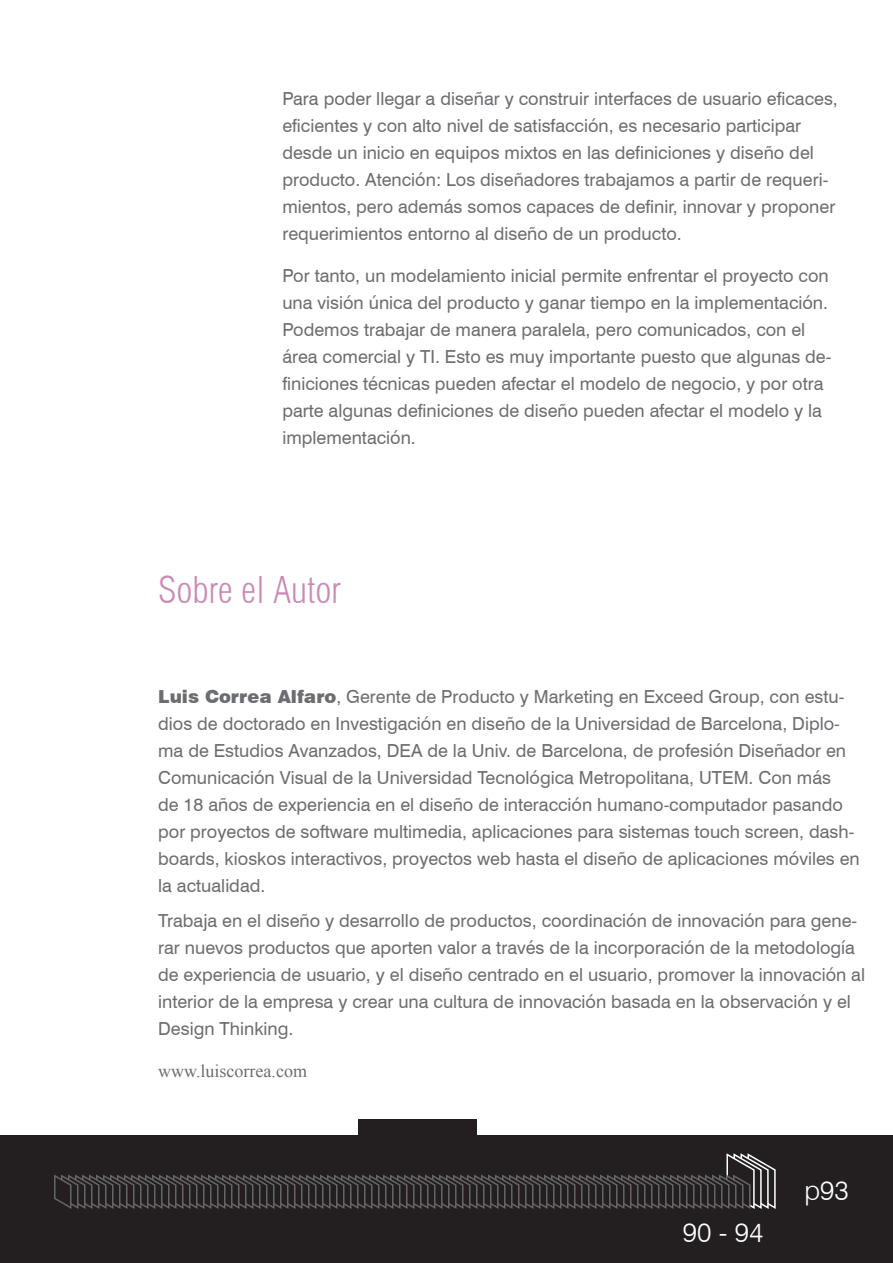
<style>
.page{position:relative;width:893px;height:1263px;background:#fff}
.page>*{position:absolute;margin:0;border:0;box-sizing:border-box;transform-origin:0 0}
.Sub-Título_de_Artícu{font:300 condensed 36px "Swiss 721 BT";color:#c98bb4}
.Número_de_Pagina{font:300 27px "Swiss 721 BT";color:#fff}
.Sub-Título_de_Artícu-2{font:18px/27px "Swiss 721 BT";color:#6c6d70}
.Sub-Título_de_Artícu-3{font:18px "Times New Roman";color:#6c6d70}
.s1{font-weight:900}
</style>
<div class="page">
<div style="left:0;top:1135px;width:893px;height:128px;background:#231f20"></div>
<div style="left:358px;top:1120px;width:118px;height:31px;background:#231f20"></div>
<svg style="left:54px;top:1153px;width:722px;height:56px"></svg>
<p class="Sub-Título_de_Artícu-2" style="left:282px;top:85px;width:557px">Para poder llegar a diseñar y construir interfaces de usuario eficaces, eficientes y con alto nivel de satisfacción, es necesario participar desde un inicio en equipos mixtos en las definiciones y diseño del producto. Atención: Los diseñadores trabajamos a partir de requeri&shy;mientos, pero además somos capaces de definir, innovar y proponer requerimientos entorno al diseño de un producto.</p>
<p class="Sub-Título_de_Artícu-2" style="left:282px;top:262px;width:550px">Por tanto, un modelamiento inicial permite enfrentar el proyecto con una visión única del producto y ganar tiempo en la implementación.<br>Podemos trabajar de manera paralela, pero comunicados, con el área comercial y TI. Esto es muy importante puesto que algunas de&shy;finiciones técnicas pueden afectar el modelo de negocio, y por otra parte algunas definiciones de diseño pueden afectar el modelo y la implementación.</p>
<p class="Sub-Título_de_Artícu" style="left:158px;top:568px;width:184px">Sobre el Autor</p>
<p class="Sub-Título_de_Artícu-2" style="left:158px;top:683px;width:703px"><span class="s1">Luis Correa Alfaro</span>, Gerente de Producto y Marketing en Exceed Group, con estu&shy;dios de doctorado en Investigación en diseño de la Universidad de Barcelona, Diplo&shy;ma de Estudios Avanzados, DEA de la Univ. de Barcelona, de profesión Diseñador en Comunicación Visual de la Universidad Tecnológica Metropolitana, UTEM. Con más<br>de 18 años de experiencia en el diseño de interacción humano-computador pasando por proyectos de software multimedia, aplicaciones para sistemas touch screen, dash&shy;boards, kioskos interactivos, proyectos web hasta el diseño de aplicaciones móviles en la actualidad.</p>
<p class="Sub-Título_de_Artícu-2" style="left:158px;top:907px;width:708px">Trabaja en el diseño y desarrollo de productos, coordinación de innovación para gene&shy;rar nuevos productos que aporten valor a través de la incorporación de la metodología de experiencia de usuario, y el diseño centrado en el usuario, promover la innovación al interior de la empresa y crear una cultura de innovación basada en la observación y el Design Thinking.</p>
<p class="Sub-Título_de_Artícu-3" style="left:158px;top:1059px;width:150px">www.luiscorrea.com</p>
<p class="Número_de_Pagina" style="left:683px;top:1215px;width:82px">90 - 94</p>
<p class="Número_de_Pagina" style="left:804px;top:1173px;width:46px">p93</p>
</div>
